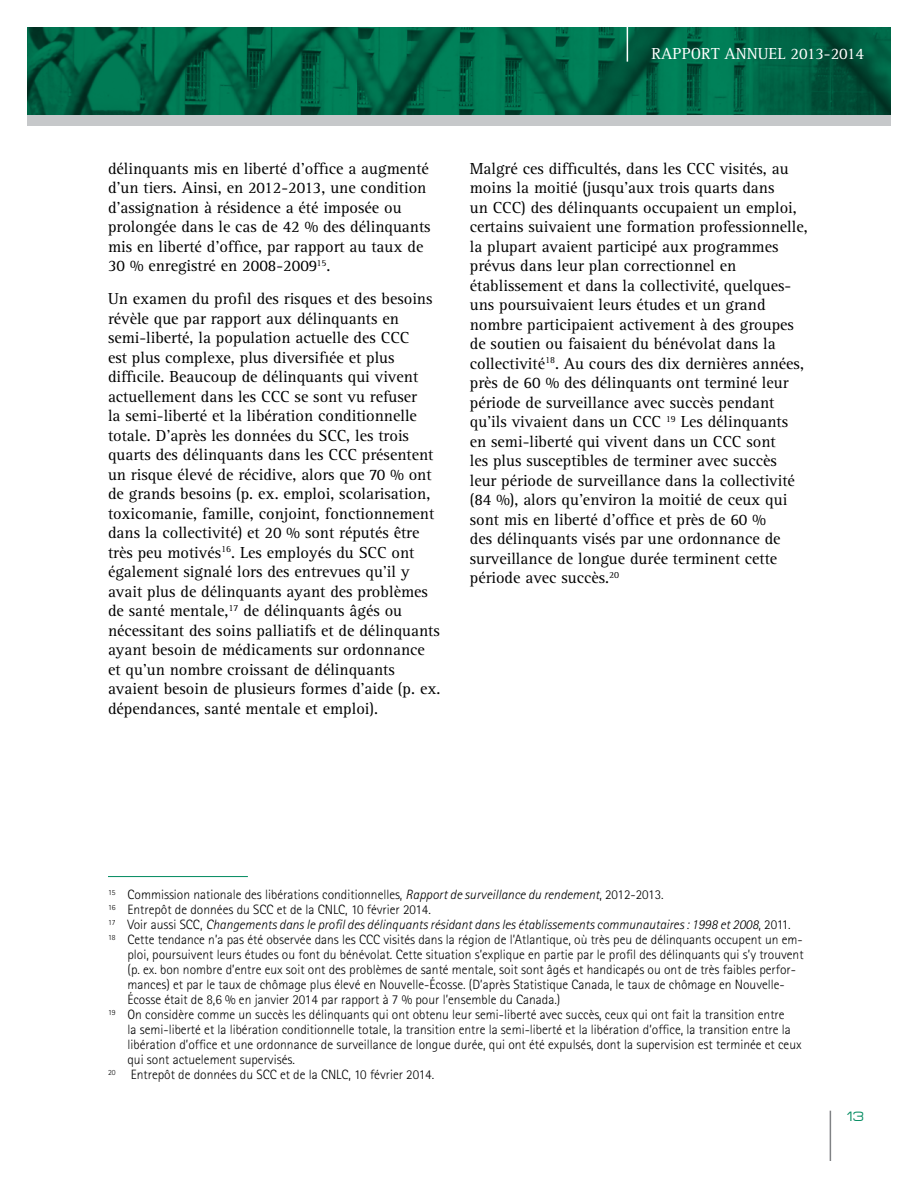
<style>
.page{position:relative;width:918px;height:1188px;background:#fff}
.page>*{position:absolute;margin:0;border:0;box-sizing:border-box;transform-origin:0 0}
.t1{font:16.5px/19.5px "Rotis Serif";color:#000}
.t2{font:16.5px "Rotis Serif";color:#fff}
.t3{font:300 13.5px "Rotis Sans Serif";color:#000}
.t4{font:italic 300 13.5px "Rotis Sans Serif";color:#000}
.t5{font:13.5px "Micro Extended";color:#008a5f}
.s1{font-style:italic}
.s2{font-style:normal}
</style>
<div class="page">
<svg style="left:27px;top:27px;width:864px;height:89px;background:#026748"></svg>
<div style="left:27px;top:116px;width:864px;height:10px;background:#c6c8ca"></div>
<hr style="left:627px;top:0;width:1px;height:62px;background:#fff">
<hr style="left:830px;top:1111px;width:1px;height:50px;background:#808285">
<hr style="left:108px;top:876px;width:140px;height:1px;background:#008a5f">
<p class="t2" style="left:651px;top:44px;width:214px">RAPPORT ANNUEL 2013-2014</p>
<p class="t1" style="left:108px;top:159px;width:324px">délinquants mis en liberté d’office a augmenté d’un tiers. Ainsi, en 2012-2013, une condition d’assignation à résidence a été imposée ou prolongée dans le cas de 42 % des délinquants mis en liberté d’office, par rapport au taux de 30 % enregistré en 2008-2009<sup>15</sup>.</p>
<p class="t1" style="left:108px;top:289px;width:333px">Un examen du profil des risques et des besoins révèle que par rapport aux délinquants en semi-liberté, la population actuelle des CCC<br>est plus complexe, plus diversifiée et plus difficile. Beaucoup de délinquants qui vivent actuellement dans les CCC se sont vu refuser<br>la semi-liberté et la libération conditionnelle totale. D’après les données du SCC, les trois quarts des délinquants dans les CCC présentent un risque élevé de récidive, alors que 70 % ont de grands besoins (p. ex. emploi, scolarisation, toxicomanie, famille, conjoint, fonctionnement dans la collectivité) et 20 % sont réputés être très peu motivés<sup>16</sup>. Les employés du SCC ont également signalé lors des entrevues qu’il y avait plus de délinquants ayant des problèmes de santé mentale,<sup>17</sup> de délinquants âgés ou nécessitant des soins palliatifs et de délinquants ayant besoin de médicaments sur ordonnance et qu’un nombre croissant de délinquants avaient besoin de plusieurs formes d’aide (p. ex. dépendances, santé mentale et emploi).</p>
<p class="t1" style="left:470px;top:159px;width:339px">Malgré ces difficultés, dans les CCC visités, au moins la moitié (jusqu’aux trois quarts dans<br>un CCC) des délinquants occupaient un emploi, certains suivaient une formation professionnelle, la plupart avaient participé aux programmes prévus dans leur plan correctionnel en établissement et dans la collectivité, quelques&shy;uns poursuivaient leurs études et un grand nombre participaient activement à des groupes de soutien ou faisaient du bénévolat dans la collectivité<sup>18</sup>. Au cours des dix dernières années, près de 60 % des délinquants ont terminé leur période de surveillance avec succès pendant qu’ils vivaient dans un CCC <sup>19</sup> Les délinquants en semi-liberté qui vivent dans un CCC sont<br>les plus susceptibles de terminer avec succès<br>leur période de surveillance dans la collectivité (84 %), alors qu’environ la moitié de ceux qui sont mis en liberté d’office et près de 60 %<br>des délinquants visés par une ordonnance de surveillance de longue durée terminent cette période avec succès. <sup>20</sup></p>
<p class="t3" style="left:108px;top:887px;width:557px"><sup>15</sup> Commission nationale des libérations conditionnelles, <span class="s1">Rapport de surveillance du rendement</span>, 2012-2013.</p>
<p class="t3" style="left:108px;top:902px;width:324px"><sup>16</sup> Entrepôt de données du SCC et de la CNLC, 10 février 2014.</p>
<p class="t4" style="left:108px;top:917px;width:684px"><sup>17</sup> <span class="s2">Voir aussi SCC,</span> Changements dans le profil des délinquants résidant dans les établissements communautaires : 1998 et 2008<span class="s2">, 2011.</span></p>
<p class="t3" style="left:108px;top:932px;width:696px"><sup>18</sup> Cette tendance n’a pas été observée dans les CCC visités dans la région de l’Atlantique, où très peu de délinquants occupent un em-</p>
<p class="t3" style="left:128px;top:947px;width:678px">ploi, poursuivent leurs études ou font du bénévolat. Cette situation s’explique en partie par le profil des délinquants qui s’y trouvent</p>
<p class="t3" style="left:128px;top:962px;width:670px">(p. ex. bon nombre d’entre eux soit ont des problèmes de santé mentale, soit sont âgés et handicapés ou ont de très faibles perfor-</p>
<p class="t3" style="left:128px;top:977px;width:659px">mances) et par le taux de chômage plus élevé en Nouvelle-Écosse. (D’après Statistique Canada, le taux de chômage en Nouvelle-</p>
<p class="t3" style="left:128px;top:992px;width:434px">Écosse était de 8,6 % en janvier 2014 par rapport à 7 % pour l’ensemble du Canada.)</p>
<p class="t3" style="left:108px;top:1007px;width:678px"><sup>19</sup> On considère comme un succès les délinquants qui ont obtenu leur semi-liberté avec succès, ceux qui ont fait la transition entre</p>
<p class="t3" style="left:128px;top:1022px;width:665px">la semi-liberté et la libération conditionnelle totale, la transition entre la semi-liberté et la libération d’office, la transition entre la</p>
<p class="t3" style="left:128px;top:1037px;width:676px">libération d’office et une ordonnance de surveillance de longue durée, qui ont été expulsés, dont la supervision est terminée et ceux</p>
<p class="t3" style="left:128px;top:1052px;width:169px">qui sont actuelement supervisés.</p>
<p class="t3" style="left:108px;top:1067px;width:328px"><sup>20</sup> Entrepôt de données du SCC et de la CNLC, 10 février 2014.</p>
<p class="t5" style="left:844px;top:1109px;width:21px">13</p>
</div>
